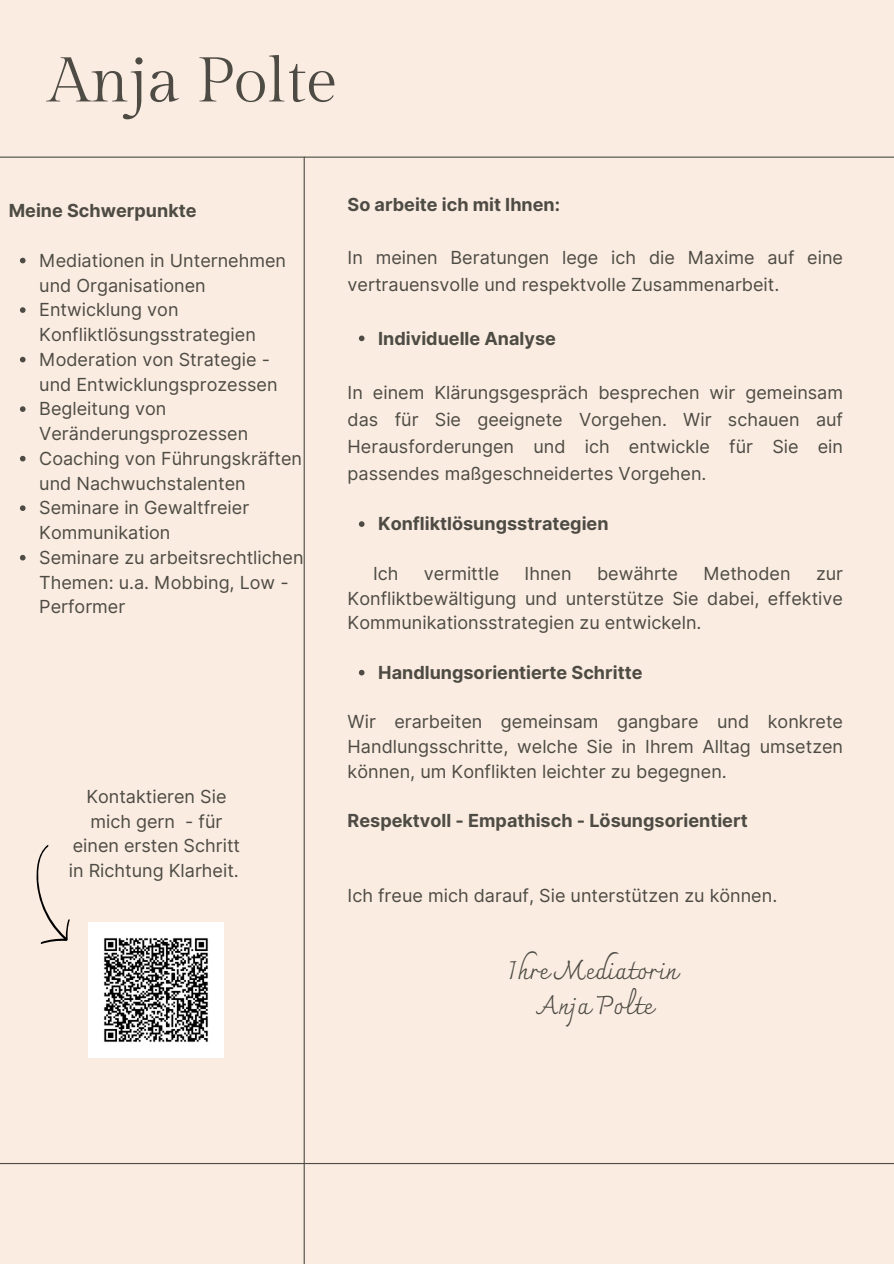
<style>
.page{position:relative;width:894px;height:1264px;background:#fff}
.page>*{position:absolute;margin:0;border:0;box-sizing:border-box;transform-origin:0 0}
.t1{font:63px "Gilda Display";color:#4d4b44}
.t2{font:25.5px/34.8px "Charmonman";color:#4d4b44;text-align:center}
.t3{font:18px/24.8px "Inter";color:#4d4b44}
.t4{font:700 18px "Inter";color:#4d4b44}
</style>
<div class="page">
<div style="left:0;top:0;width:893px;height:1263px;background:#faece1"></div>
<hr style="left:0;top:157px;width:893px;height:1px;background:#4d4b44">
<hr style="left:0;top:1162px;width:893px;height:2px;background:#4d4b44">
<hr style="left:303px;top:157px;width:2px;height:1106px;background:#4d4b44">
<svg style="left:36px;top:845px;width:34px;height:99px"></svg>
<img style="left:89px;top:922px;width:135px;height:135px">
<svg style="left:359px;top:335px;width:5px;height:6px"></svg>
<svg style="left:359px;top:521px;width:5px;height:6px"></svg>
<svg style="left:359px;top:670px;width:5px;height:5px"></svg>
<svg style="left:20px;top:258px;width:6px;height:5px"></svg>
<svg style="left:20px;top:307px;width:6px;height:6px"></svg>
<svg style="left:20px;top:357px;width:6px;height:5px"></svg>
<svg style="left:20px;top:406px;width:6px;height:6px"></svg>
<svg style="left:20px;top:456px;width:6px;height:5px"></svg>
<svg style="left:20px;top:505px;width:6px;height:6px"></svg>
<svg style="left:20px;top:555px;width:6px;height:5px"></svg>
<h1 class="t1" style="left:48px;top:45px;width:291px">Anja Polte</h1>
<p class="t4" style="left:9px;top:200px;width:189px">Meine Schwerpunkte</p>
<h3 class="t3" style="left:39px;top:248px;width:248px">Mediationen in Unternehmen und Organisationen</h3>
<p class="t3" style="left:39px;top:297px;width:218px">Entwicklung von<br>Konfliktlösungsstrategien</p>
<p class="t3" style="left:39px;top:347px;width:240px">Moderation von Strategie - und Entwicklungsprozessen</p>
<p class="t3" style="left:39px;top:396px;width:210px">Begleitung von<br>Veränderungsprozessen</p>
<p class="t3" style="left:39px;top:446px;width:264px">Coaching von Führungskräften und Nachwuchstalenten</p>
<p class="t3" style="left:39px;top:495px;width:211px">Seminare in Gewaltfreier<br>Kommunikation</p>
<p class="t3" style="left:39px;top:545px;width:266px">Seminare zu arbeitsrechtlichen<br>Themen: u.a. Mobbing, Low -<br>Performer</p>
<p class="t3" style="left:69px;top:783px;width:173px;text-align:center">Kontaktieren Sie mich gern - für einen ersten Schritt in Richtung Klarheit.</p>
<p class="t4" style="left:347px;top:193px;width:214px">So arbeite ich mit Ihnen:</p>
<p class="t3" style="left:347px;top:243px;width:497px;line-height:27px">In meinen Beratungen lege ich die Maxime auf eine vertrauensvolle und respektvolle Zusammenarbeit.</p>
<p class="t4" style="left:378px;top:327px;width:179px">Individuelle Analyse</p>
<p class="t3" style="left:347px;top:378px;width:497px;line-height:27px;text-align:justify">In einem Klärungsgespräch besprechen wir gemeinsam das für Sie geeignete Vorgehen. Wir schauen auf Herausforderungen und ich entwickle für Sie ein passendes maßgeschneidertes Vorgehen.</p>
<p class="t4" style="left:378px;top:513px;width:232px">Konfliktlösungsstrategien</p>
<p class="t3" style="left:373px;top:561px;width:27px">Ich</p>
<p class="t3" style="left:424px;top:561px;width:77px">vermittle</p>
<p class="t3" style="left:524px;top:561px;width:48px">Ihnen</p>
<p class="t3" style="left:597px;top:561px;width:82px">bewährte</p>
<p class="t3" style="left:703px;top:561px;width:89px">Methoden</p>
<p class="t3" style="left:347px;top:561px;width:497px;text-align:justify;text-indent:468px">zur Konfliktbewältigung und unterstütze Sie dabei, effektive Kommunikationsstrategien zu entwickeln.</p>
<p class="t4" style="left:378px;top:661px;width:266px">Handlungsorientierte Schritte</p>
<p class="t3" style="left:347px;top:709px;width:497px;text-align:justify">Wir erarbeiten gemeinsam gangbare und konkrete Handlungsschritte, welche Sie in Ihrem Alltag umsetzen können, um Konflikten leichter zu begegnen.</p>
<p class="t4" style="left:347px;top:810px;width:401px">Respektvoll - Empathisch - Lösungsorientiert</p>
<p class="t3" style="left:347px;top:882px;width:431px">Ich freue mich darauf, Sie unterstützen zu können.</p>
<p class="t2" style="left:507px;top:953px;width:171px">Ihre Mediatorin<br>Anja Polte</p>
</div>
